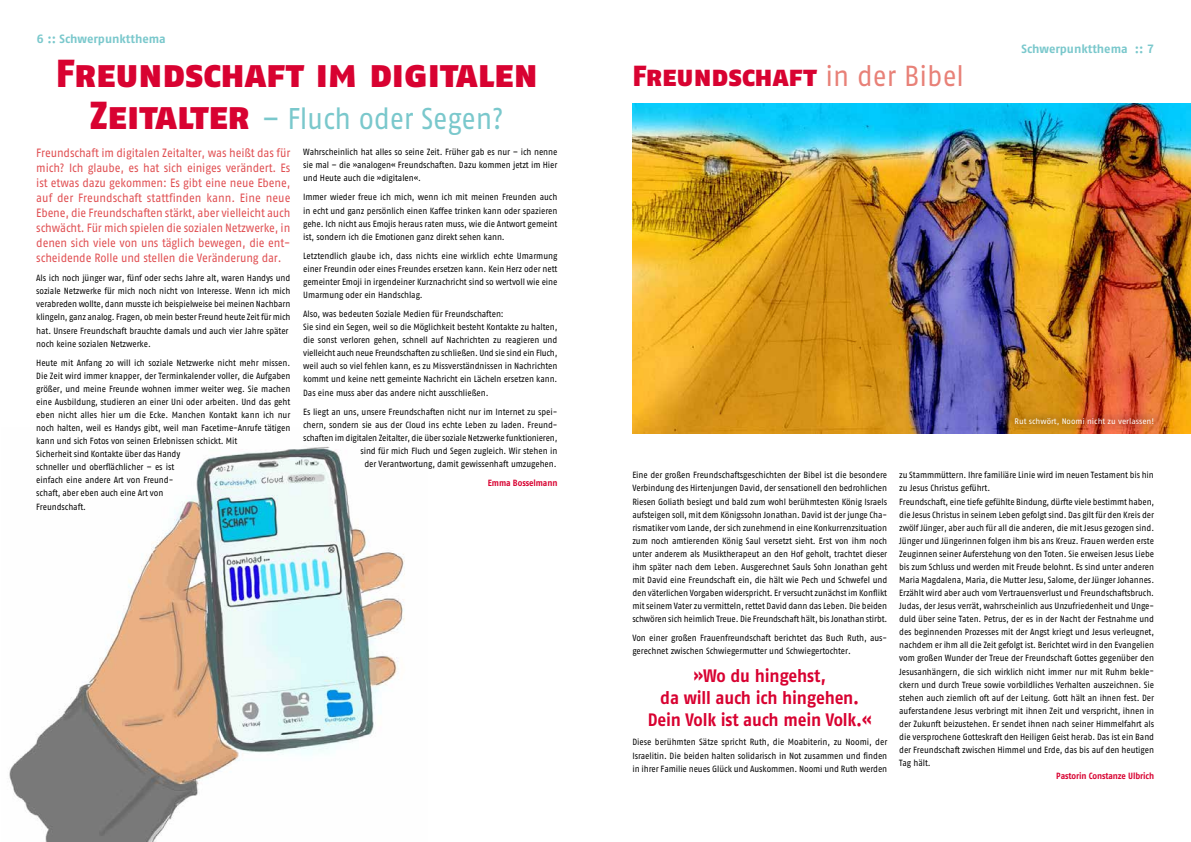
<style>
.page{position:relative;width:1191px;height:842px;background:#fff}
.page>*{position:absolute;margin:0;border:0;box-sizing:border-box;transform-origin:0 0}
.t1{font:39px "Fago No Black Caps";letter-spacing:-.01em;color:#d80231;scale:.92 1}
.t2{font:30px "Fago No";letter-spacing:-.01em;color:#7ac8cc;scale:.92 1}
.t3{font:29px "Fago No Black Caps";letter-spacing:-.01em;color:#d80231;scale:.92 1}
.t4{font:18px/22px "Fago No Bold TF";letter-spacing:-.01em;color:#d80231;text-align:center;scale:.92 1}
.t5{font:12px/15px "Fago No";letter-spacing:-.01em;color:#e04e51;text-align:justify;scale:.92 1}
.t6{font:12px "Fago No Bold TF";color:#7ac8cc}
.t7{font:9px/13.1px "Fago No";letter-spacing:-.01em;color:#000;text-align:justify;scale:.92 1}
.t8{font:9px "Fago No Bold TF";letter-spacing:-.01em;color:#d80231;scale:.92 1}
.t9{font:8px "Fago No";color:#fff}
.s1{font-family:"Fago No Black Caps";font-size:39px;color:#d80231}
.s2{font-family:"Fago No";color:#e88178}
</style>
<div class="page">
<img style="left:632px;top:104px;width:559px;height:330px">
<img style="left:9px;top:446px;width:396px;height:396px">
<div style="left:1006px;top:409px;width:156px;height:24px;background:#000;opacity:.81"></div>
<h3 class="t6" style="left:37px;top:32px;width:130px">6 :: Schwerpunktthema</h3>
<h1 class="t1" style="left:56px;top:50px;width:525px">Freundschaft im digitalen</h1>
<h2 class="t2" style="left:90px;top:102px;width:451px"><span class="s1">Zeitalter</span> – Fluch oder Segen?</h2>
<p class="t5" style="left:36px;top:145px;width:278px">Freundschaft im digitalen Zeitalter, was heißt das für mich? Ich glaube, es hat sich einiges verändert. Es ist etwas dazu gekommen: Es gibt eine neue Ebene, auf der Freundschaft stattfinden kann. Eine neue Ebene, die Freundschaften stärkt, aber vielleicht auch schwächt. Für mich spielen die sozialen Netzwerke, in denen sich viele von uns täglich bewegen, die ent&shy;scheidende Rolle und stellen die Veränderung dar.</p>
<p class="t7" style="left:36px;top:271px;width:278px;text-align:left">Als ich noch jünger war, fünf oder sechs Jahre alt, waren Handys und soziale Netzwerke für mich noch nicht von Interesse. Wenn ich mich verabreden wollte, dann musste ich beispielweise bei meinen Nachbarn klingeln, ganz analog. Fragen, ob mein bester Freund heute Zeit für mich hat. Unsere Freundschaft brauchte damals und auch vier Jahre später noch keine sozialen Netzwerke.</p>
<p class="t7" style="left:36px;top:356px;width:278px;text-align:left">Heute mit Anfang 20 will ich soziale Netzwerke nicht mehr missen.<br>Die Zeit wird immer knapper, der Terminkalender voller, die Aufgaben größer, und meine Freunde wohnen immer weiter weg. Sie machen eine Ausbildung, studieren an einer Uni oder arbeiten. Und das geht eben nicht alles hier um die Ecke. Manchen Kontakt kann ich nur noch halten, weil es Handys gibt, weil man Facetime-Anrufe tätigen kann und sich Fotos von seinen Erlebnissen schickt. Mit<br>Sicherheit sind Kontakte über das Handy<br>schneller und oberflächlicher – es ist<br>einfach eine andere Art von Freund-<br>schaft, aber eben auch eine Art von<br>Freundschaft.</p>
<p class="t7" style="left:303px;top:145px;width:278px">Wahrscheinlich hat alles so seine Zeit. Früher gab es nur – ich nenne sie mal – die »analogen« Freundschaften. Dazu kommen jetzt im Hier und Heute auch die »digitalen«.</p>
<p class="t7" style="left:303px;top:191px;width:278px">Immer wieder freue ich mich, wenn ich mit meinen Freunden auch in echt und ganz persönlich einen Kaffee trinken kann oder spazieren gehe. Ich nicht aus Emojis heraus raten muss, wie die Antwort gemeint ist, sondern ich die Emotionen ganz direkt sehen kann.</p>
<p class="t7" style="left:303px;top:249px;width:278px">Letztendlich glaube ich, dass nichts eine wirklich echte Umarmung einer Freundin oder eines Freundes ersetzen kann. Kein Herz oder nett gemeinter Emoji in irgendeiner Kurznachricht sind so wertvoll wie eine Umarmung oder ein Handschlag.</p>
<p class="t7" style="left:303px;top:307px;width:278px;text-align:left">Also, was bedeuten Soziale Medien für Freundschaften:<br>Sie sind ein Segen, weil so die Möglichkeit besteht Kontakte zu halten, die sonst verloren gehen, schnell auf Nachrichten zu reagieren und vielleicht auch neue Freundschaften zu schließen. Und sie sind ein Fluch, weil auch so viel fehlen kann, es zu Missverständnissen in Nachrichten kommt und keine nett gemeinte Nachricht ein Lächeln ersetzen kann.<br>Das eine muss aber das andere nicht ausschließen.</p>
<p class="t7" style="left:303px;top:405px;width:278px;text-align:right">Es liegt an uns, unsere Freundschaften nicht nur im Internet zu spei&shy;chern, sondern sie aus der Cloud ins echte Leben zu laden. Freund&shy;schaften im digitalen Zeitalter, die über soziale Netzwerke funktionieren, sind für mich Fluch und Segen zugleich. Wir stehen in<br>der Verantwortung, damit gewissenhaft umzugehen.</p>
<p class="t8" style="left:488px;top:477px;width:77px">Emma Bosselmann</p>
<h3 class="t3" style="left:632px;top:58px;width:362px">Freundschaft <span class="s2">in der Bibel</span></h3>
<h3 class="t6" style="left:1021px;top:42px;width:134px">Schwerpunktthema :: 7</h3>
<p class="t9" style="left:1014px;top:416px;width:141px">Rut schwört, Noomi nicht zu verlassen!</p>
<p class="t7" style="left:632px;top:469px;width:278px">Eine der großen Freundschaftsgeschichten der Bibel ist die besondere Verbindung des Hirtenjungen David, der sensationell den bedrohlichen Riesen Goliath besiegt und bald zum wohl berühmtesten König Israels aufsteigen soll, mit dem Königssohn Jonathan. David ist der junge Cha&shy;rismatiker vom Lande, der sich zunehmend in eine Konkurrenzsituation zum noch amtierenden König Saul versetzt sieht. Erst von ihm noch unter anderem als Musiktherapeut an den Hof geholt, trachtet dieser ihm später nach dem Leben. Ausgerechnet Sauls Sohn Jonathan geht mit David eine Freundschaft ein, die hält wie Pech und Schwefel und den väterlichen Vorgaben widerspricht. Er versucht zunächst im Konflikt mit seinem Vater zu vermitteln, rettet David dann das Leben. Die beiden schwören sich heimlich Treue. Die Freundschaft hält, bis Jonathan stirbt.</p>
<p class="t7" style="left:632px;top:631px;width:278px">Von einer großen Frauenfreundschaft berichtet das Buch Ruth, aus&shy;gerechnet zwischen Schwiegermutter und Schwiegertochter.</p>
<h3 class="t4" style="left:648px;top:665px;width:245px">»Wo du hingehst,<br>da will auch ich hingehen.<br>Dein Volk ist auch mein Volk.«</h3>
<p class="t7" style="left:632px;top:736px;width:279px">Diese berühmten Sätze spricht Ruth, die Moabiterin, zu Noomi, der Israelitin. Die beiden halten solidarisch in Not zusammen und finden in ihrer Familie neues Glück und Auskommen. Noomi und Ruth werden</p>
<p class="t7" style="left:899px;top:469px;width:279px;text-align:left">zu Stammmüttern. Ihre familiäre Linie wird im neuen Testament bis hin zu Jesus Christus geführt.<br>Freundschaft, eine tiefe gefühlte Bindung, dürfte viele bestimmt haben, die Jesus Christus in seinem Leben gefolgt sind. Das gilt für den Kreis der zwölf Jünger, aber auch für all die anderen, die mit Jesus gezogen sind.<br>Jünger und Jüngerinnen folgen ihm bis ans Kreuz. Frauen werden erste Zeuginnen seiner Auferstehung von den Toten. Sie erweisen Jesus Liebe bis zum Schluss und werden mit Freude belohnt. Es sind unter anderen Maria Magdalena, Maria, die Mutter Jesu, Salome, der Jünger Johannes.<br>Erzählt wird aber auch vom Vertrauensverlust und Freundschaftsbruch.<br>Judas, der Jesus verrät, wahrscheinlich aus Unzufriedenheit und Unge&shy;duld über seine Taten. Petrus, der es in der Nacht der Festnahme und des beginnenden Prozesses mit der Angst kriegt und Jesus verleugnet, nachdem er ihm all die Zeit gefolgt ist. Berichtet wird in den Evangelien vom großen Wunder der Treue der Freundschaft Gottes gegenüber den Jesusanhängern, die sich wirklich nicht immer nur mit Ruhm bekle&shy;ckern und durch Treue sowie vorbildliches Verhalten auszeichnen. Sie stehen auch ziemlich oft auf der Leitung. Gott hält an ihnen fest. Der auferstandene Jesus verbringt mit ihnen Zeit und verspricht, ihnen in der Zukunft beizustehen. Er sendet ihnen nach seiner Himmelfahrt als die versprochene Gotteskraft den Heiligen Geist herab. Das ist ein Band der Freundschaft zwischen Himmel und Erde, das bis auf den heutigen Tag hält.</p>
<p class="t8" style="left:1056px;top:771px;width:108px">Pastorin Constanze Ulbrich</p>
</div>
